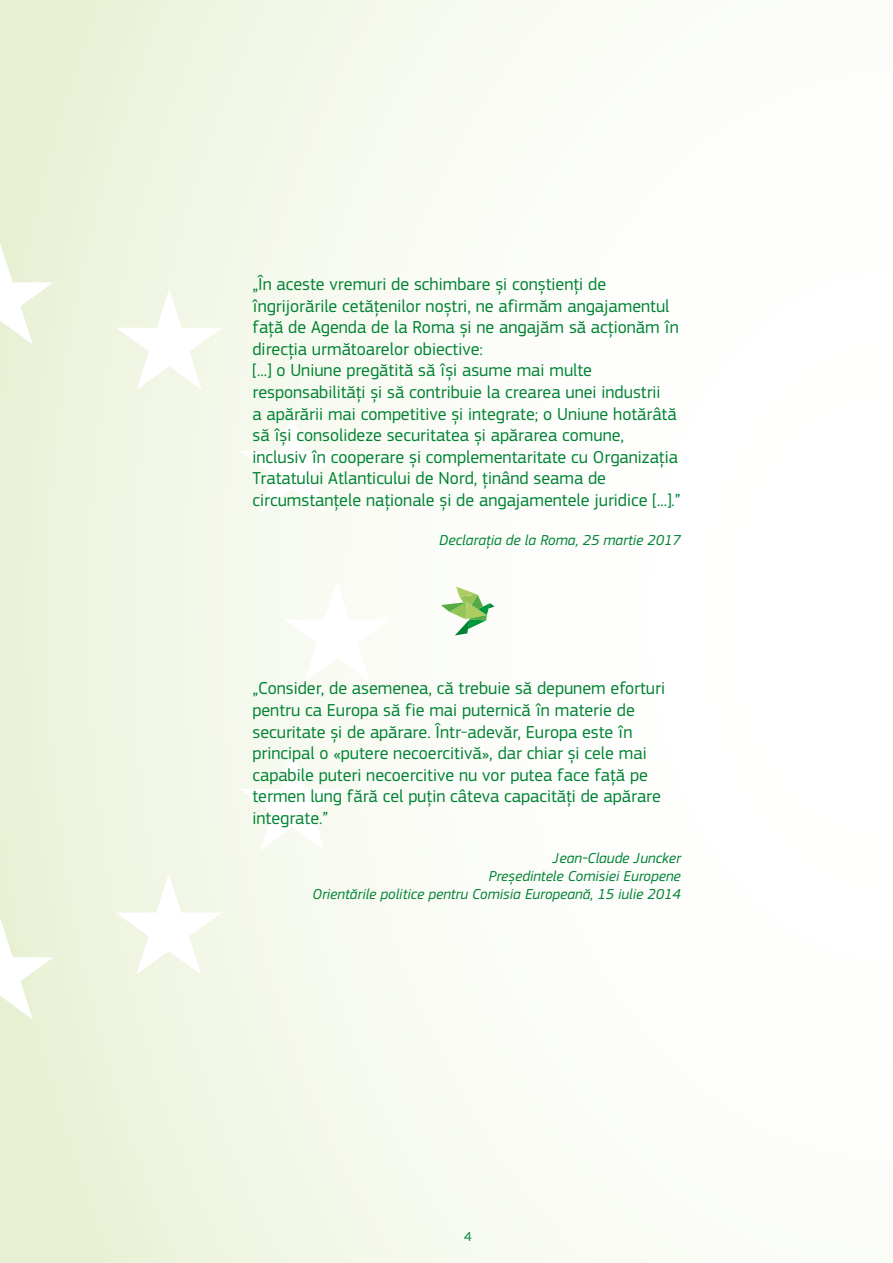
<style>
.page{position:relative;width:893px;height:1263px;background:#fff}
.page>*{position:absolute;margin:0;border:0;box-sizing:border-box;transform-origin:0 0}
.p4_1_bis{font:18px/21.6px "EC Square Sans Pro";color:#008332}
.p4_3{font:18px/21.6px "EC Square Sans Pro";color:#008332}
.p4_1{font:18px/21.6px "EC Square Sans Pro";color:#008332}
.p4_2{font:italic 15px/18px "EC Square Sans Pro";color:#008332;text-align:right}
.t1{font:13.5px "EC Square Sans Pro";color:#008332}
</style>
<div class="page">
<div style="left:0;top:0;width:893px;height:1263px;background:linear-gradient(to right,#edf3dc,#fff)"></div>
<hr style="left:892px;top:0;width:1px;height:1263px;background:#fefffe">
<svg style="left:0;top:243px;width:54px;height:102px"></svg>
<svg style="left:0;top:918px;width:54px;height:101px"></svg>
<svg style="left:115px;top:873px;width:107px;height:102px"></svg>
<svg style="left:239px;top:750px;width:107px;height:101px"></svg>
<svg style="left:284px;top:580px;width:106px;height:102px"></svg>
<svg style="left:239px;top:412px;width:107px;height:101px"></svg>
<svg style="left:116px;top:289px;width:106px;height:101px"></svg>
<svg style="left:441px;top:587px;width:54px;height:48px"></svg>
<p class="p4_1" style="left:252px;top:273px;width:428px">„În aceste vremuri de schimbare și conștienți de îngrijorările cetățenilor noștri, ne afirmăm angajamentul față de Agenda de la Roma și ne angajăm să acționăm în direcția următoarelor obiective:</p>
<p class="p4_1_bis" style="left:252px;top:360px;width:430px">[...] o Uniune pregătită să își asume mai multe responsabilități și să contribuie la crearea unei industrii<br>a apărării mai competitive și integrate; o Uniune hotărâtă să își consolideze securitatea și apărarea comune, inclusiv în cooperare și complementaritate cu Organizația Tratatului Atlanticului de Nord, ținând seama de circumstanțele naționale și de angajamentele juridice [...].”</p>
<p class="p4_2" style="left:439px;top:531px;width:243px">Declarația de la Roma, 25 martie 2017</p>
<p class="p4_3" style="left:252px;top:678px;width:414px">„Consider, de asemenea, că trebuie să depunem eforturi pentru ca Europa să fie mai puternică în materie de securitate și de apărare. Într-adevăr, Europa este în principal o «putere necoercitivă», dar chiar și cele mai capabile puteri necoercitive nu vor putea face față pe termen lung fără cel puțin câteva capacități de apărare integrate.”</p>
<p class="p4_2" style="left:312px;top:849px;width:370px">Jean-Claude Juncker<br>Președintele Comisiei Europene<br>Orientările politice pentru Comisia Europeană, 15 iulie 2014</p>
<p class="t1" style="left:464px;top:1229px;width:9px">4</p>
</div>
